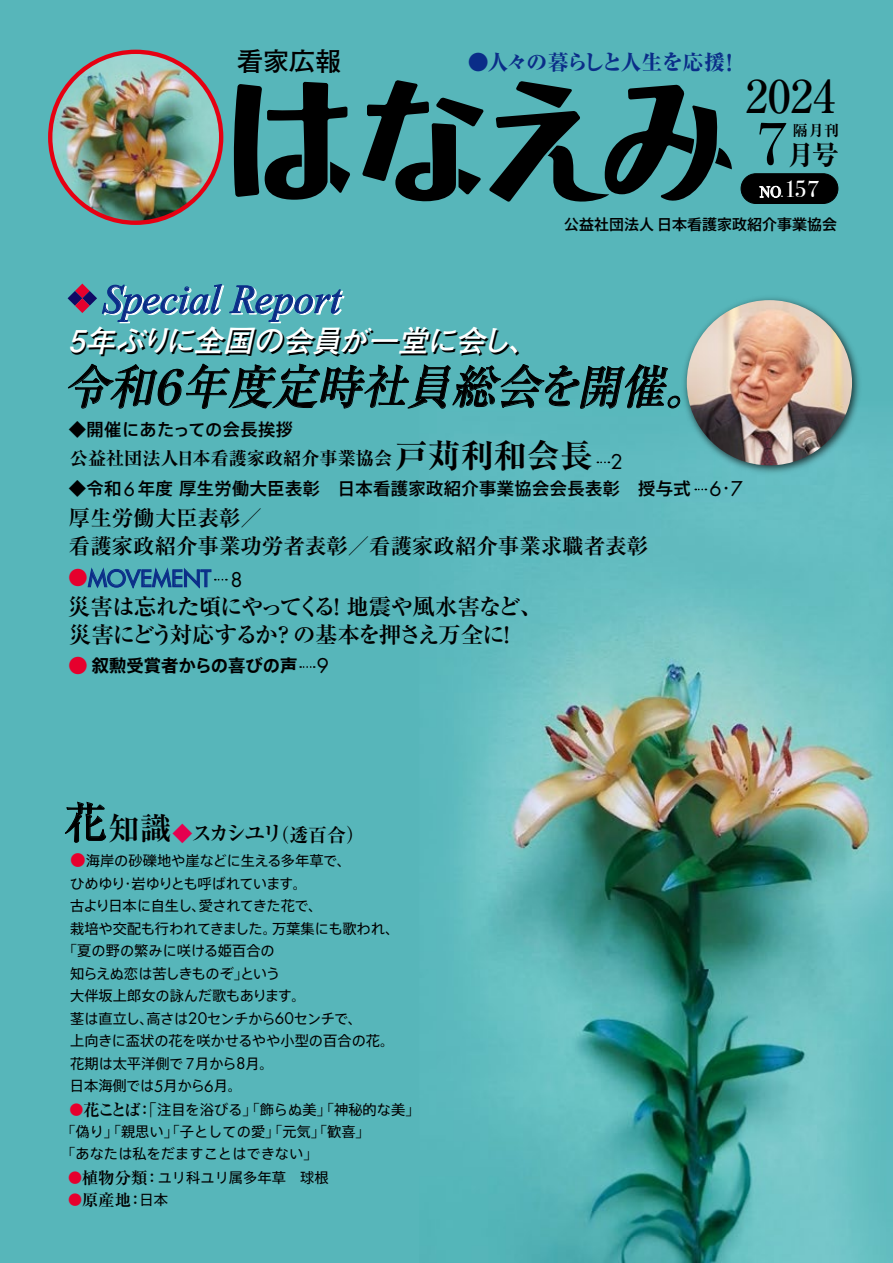
<style>
.page{position:relative;width:893px;height:1263px;background:#fff}
.page>*{position:absolute;margin:0;border:0;box-sizing:border-box;transform-origin:0 0}
.t1{font:60px "Bodoni Svty Two ITCTT";color:#000}
.t2{font:italic 500 46.95px "Ryumin Pr 6";color:#000}
.t3{font:500 45px "Ryumin Pr 6";color:#000}
.t4{font:italic 40.5px "Times New Roman";color:#0a2d88}
.t5{font:italic 700 30.15px "Futo Go B101 Pr 6";color:#000}
.t6{font:700 expanded 27px "Ryumin Pr 6";color:#000}
.t7{font:700 26.1px "Futo Go B101 Pr 6";color:#000}
.t8{font:23.25px "Bodoni Svty Two ITCTT";color:#fff}
.t9{font:700 22.5px/27.8px "Ryumin Pr 6";letter-spacing:-.045em;color:#000}
.t10{font:500 22.5px "Futura";color:#0a2d88}
.t11{font:700 21.45px/27.8px "Ryumin Pr 6";color:#000}
.t12{font:800 21px "Ryumin Pr 6";letter-spacing:-.06em;color:#0a2d88}
.t13{font:700 21px "Ryumin Pr 6";letter-spacing:-.17em;color:#000}
.t14{font:700 expanded 18.15px "Ryumin Pr 6";color:#000}
.t15{font:500 17.4px "Axis Std";letter-spacing:.02em;color:#000}
.t16{font:700 17.4px "Axis Std";color:#000}
.t17{font:700 16.5px "Ryumin Pr 6";color:#000}
.t18{font:500 15px "Axis Std";color:#000}
.t19{font:700 expanded 15px "Ryumin Pr 6";color:#000}
.t20{font:14.25px/21.9px "Axis Std";color:#000}
.t21{font:14.25px "Axis Std";letter-spacing:-.04em;color:#000}
.t22{font:14.25px "Axis Std";letter-spacing:-.05em;color:#000}
.t23{font:14.25px "Axis Std";letter-spacing:-.02em;color:#000}
.s1{font-size:23.1px}
.s2{font-size:15px}
.s3{font-size:15.3px}
.s4{font-size:39.9px}
.s5{font-family:"Koz Go Pr 6 N";font-weight:400}
.s6{font-size:33px}
.s7{font-family:"Futura Std";font-weight:400;font-stretch:normal;font-size:19.8px}
.s8{font-family:"Futura";font-size:18.9px}
.s9{font-family:"Futura Std";font-weight:400;font-size:19.8px}
.s10{font-weight:400;font-size:18.15px}
.s11{font-family:"Axis Std";font-size:19.8px;color:#e6002d}
.s12{font-family:"Futura Std";font-weight:400;font-size:19.8px;color:#000}
.s13{font-weight:500;font-size:19.8px;color:#e6002d}
.s14{font-weight:500;font-size:43.5px}
.s15{font-size:31.5px}
.s16{font-size:19.95px;color:#e5004f}
.s17{font-size:18.9px}
.s18{font-size:15.6px;color:#e6002d}
.s19{font-family:"Futura Std";font-size:15.6px}
.s20{font-family:"Ryumin Pr 6";font-weight:700;font-size:14.1px;color:#e6002d}
.s21{font-family:"Ryumin Pr 6";font-weight:700;font-size:16.5px}
.s22{font-size:14.1px;color:#e6002d}
.s23{font-family:"Axis Std";font-weight:400;font-size:14.25px}
</style>
<div class="page">
<img style="left:0;top:0;width:893px;height:1263px">
<svg style="left:362px;top:80px;width:370px;height:130px"></svg>
<svg style="left:234px;top:82px;width:116px;height:118px"></svg>
<img style="left:50px;top:52px;width:171px;height:171px;border-radius:85px">
<div style="left:48px;top:50px;width:175px;height:175px;border:4px solid #e60012;border-radius:50%"></div>
<div style="left:741px;top:174px;width:97px;height:29px;background:#000;border-radius:15px"></div>
<div style="left:741px;top:173px;width:97px;height:31px;border:1px solid #000;border-radius:15px"></div>
<svg style="left:759px;top:186px;width:22px;height:12px"></svg>
<svg style="left:65px;top:802px;width:41px;height:61px"></svg>
<img style="left:679px;top:292px;width:185px;height:186px">
<img style="left:687px;top:300px;width:165px;height:165px;border-radius:83px">
<svg style="left:64px;top:364px;width:617px;height:47px"></svg>
<svg style="left:68px;top:284px;width:276px;height:39px"></svg>
<svg style="left:597px;top:461px;width:12px;height:2px"></svg>
<svg style="left:88px;top:568px;width:139px;height:21px"></svg>
<svg style="left:300px;top:666px;width:15px;height:2px"></svg>
<h3 class="t7" style="left:237px;top:40px;width:106px">看家広報</h3>
<h3 class="t12" style="left:468px;top:45px;width:273px">●人々の暮らしと人生を応援<span class="s1">！</span></h3>
<h3 class="t3" style="left:745px;top:61px;width:92px">2024</h3>
<h1 class="t1" style="left:755px;top:95px;width:33px">7</h1>
<p class="t19" style="left:793px;top:119px;width:48px">隔月刊</p>
<h3 class="t6" style="left:787px;top:133px;width:53px">月号</h3>
<h3 class="t8" style="left:760px;top:170px;width:61px"><span class="s2">N</span><span class="s3">O.</span>157</h3>
<h3 class="t4" style="left:102px;top:271px;width:240px">Special Report</h3>
<h3 class="t5" style="left:70px;top:318px;width:480px">5年ぶりに全国の会員が一堂に会し、</h3>
<p class="t18" style="left:564px;top:213px;width:274px">公益社団法人日本看護家政紹介事業協会</p>
<h2 class="t2" style="left:64px;top:350px;width:654px">令和６年度定時社員総会を開催<span class="s4">。</span></h2>
<p class="t15" style="left:69px;top:416px;width:226px"><span class="s5">◆</span>開催にあたっての会長挨拶</p>
<p class="t14" style="left:70px;top:444px;width:555px">公益社団法人日本看護家政紹介事業協会<span class="s6">戸苅利和会長</span> <span class="s7">2</span></p>
<p class="t15" style="left:69px;top:476px;width:675px">◆令和<span class="s8">6</span> 年度厚生労働大臣表彰　日本看護家政紹介事業協会会長表彰　授与式 <span class="s9">6</span><span class="s10">・</span><span class="s9">7</span></p>
<h3 class="t11" style="left:69px;top:503px;width:581px">厚生労働大臣表彰／<br>看護家政紹介事業功労者表彰／看護家政紹介事業求職者表彰</h3>
<h3 class="t10" style="left:68px;top:564px;width:176px"><span class="s11">●</span>MOVEMENT <span class="s12">8</span></h3>
<h3 class="t9" style="left:68px;top:591px;width:476px">災害は忘れた頃にやってくる！地震や風水害など、災害にどう対応するか？の基本を押さえ万全に！</h3>
<p class="t16" style="left:68px;top:652px;width:262px"><span class="s13">●</span> 叙勲受賞者からの喜びの声 <span class="s9">9</span></p>
<h3 class="t13" style="left:64px;top:817px;width:303px"><span class="s14">花</span><span class="s15">知識</span><span class="s16">◆</span>スカシユリ<span class="s17">（透百合）</span></h3>
<p class="t20" style="left:70px;top:848px;width:282px"><span class="s18">●</span>海岸の砂礫地や崖などに生える多年草で、</p>
<p class="t21" style="left:70px;top:873px;width:238px">ひめゆり・岩ゆりとも呼ばれています。</p>
<p class="t21" style="left:70px;top:895px;width:254px">古より日本に自生し、愛されてきた花で、</p>
<p class="t20" style="left:70px;top:916px;width:331px">栽培や交配も行われてきました。万葉集にも歌われ、</p>
<p class="t20" style="left:63px;top:939px;width:213px">「夏の野の繁みに咲ける姫百合の</p>
<p class="t22" style="left:70px;top:963px;width:212px">知らえぬ恋は苦しきものぞ」という</p>
<p class="t20" style="left:70px;top:984px;width:237px">大伴坂上郎女の詠んだ歌もあります。</p>
<p class="t21" style="left:70px;top:1008px;width:294px">茎は直立し、高さは<span class="s19">20</span>センチから<span class="s19">60</span>センチで、</p>
<p class="t20" style="left:70px;top:1029px;width:326px">上向きに盃状の花を咲かせるやや小型の百合の花。</p>
<p class="t20" style="left:70px;top:1051px;width:205px">花期は太平洋側で７月から<span class="s19">8</span>月。</p>
<p class="t23" style="left:70px;top:1075px;width:174px">日本海側では<span class="s19">5</span>月から<span class="s19">6</span>月。</p>
<p class="t20" style="left:61px;top:1098px;width:360px;text-indent:8px"><span class="s20">●</span><span class="s21">花ことば：「</span>注目を浴びる」「飾らぬ美」「神秘的な美」「偽り」「親思い」「子としての愛」「元気」「歓喜」<br>「あなたは私をだますことはできない」</p>
<p class="t20" style="left:68px;top:1165px;width:262px"><span class="s20">●</span><span class="s21">植物分類：</span>ユリ科ユリ属多年草　球根</p>
<p class="t17" style="left:68px;top:1187px;width:101px"><span class="s22">●</span>原産地：<span class="s23">日本</span></p>
</div>
